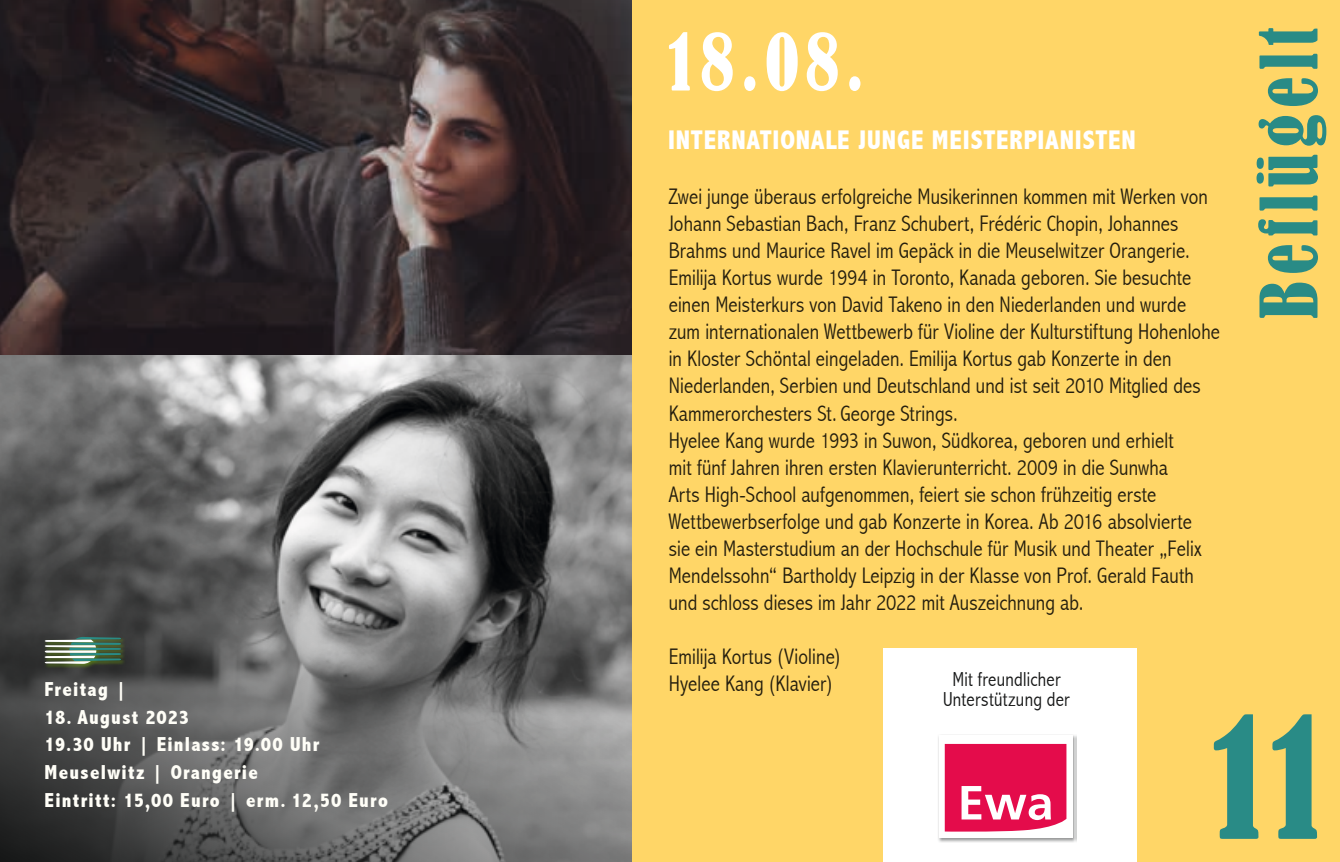
<style>
.page{position:relative;width:1340px;height:862px;background:#fff}
.page>*{position:absolute;margin:0;border:0;box-sizing:border-box;transform-origin:0 0}
.t1{font:condensed 157.05px "Bernard";color:#298b86;scale:.94 1}
.t2{font:condensed 73.58px "Bernard";letter-spacing:.09em;color:#298b86;scale:.94 1}
.t3{font:condensed 73.58px "Bernard";color:#fff;scale:.94 1}
.t4{font:800 condensed 27px "Abadi";letter-spacing:.03em;color:#fff}
.t5{font:300 condensed 22.5px/27px "Abadi";letter-spacing:.005em;color:#242423}
.t6{font:800 condensed 20.25px/27.9px "Abadi";letter-spacing:.06em;color:#fffef7}
.t7{font:300 condensed 20.25px/20.2px "Abadi";letter-spacing:.015em;color:#151616;text-align:center}
</style>
<div class="page">
<div style="left:0;top:0;width:1339px;height:861px;background:#ffd667"></div>
<svg style="left:0;top:354px;width:631px;height:507px;background:#707070"></svg>
<img style="left:0;top:0;width:631px;height:354px">
<div style="left:44px;top:636px;width:82px;height:32px;background:#85c902;opacity:.45"></div>
<svg style="left:44px;top:636px;width:78px;height:27px;background:#6a8874"></svg>
<div style="left:883px;top:648px;width:253px;height:213px;background:#fff"></div>
<img style="left:938px;top:735px;width:138px;height:106px">
<div style="left:938px;top:734px;width:134px;height:103px;background:#fff"></div>
<svg style="left:944px;top:743px;width:122px;height:88px;background:#e83368"></svg>
<p class="t6" style="left:45px;top:674px;width:84px">Freitag |</p>
<p class="t6" style="left:45px;top:702px;width:345px">18. August 2023<br>19.30 Uhr | Einlass: 19.00 Uhr<br>Meuselwitz | Orangerie<br>Eintritt: 15,00 Euro | erm. 12,50 Euro</p>
<h2 class="t3" style="left:668px;top:19px;width:210px">18.08.</h2>
<p class="t4" style="left:668px;top:124px;width:469px">INTERNATIONALE JUNGE MEISTERPIANISTEN</p>
<p class="t5" style="left:668px;top:183px;width:553px">Zwei junge überaus erfolgreiche Musikerinnen kommen mit Werken von Johann Sebastian Bach, Franz Schubert, Frédéric Chopin, Johannes Brahms und Maurice Ravel im Gepäck in die Meuselwitzer Orangerie.<br>Emilija Kortus wurde 1994 in Toronto, Kanada geboren. Sie besuchte einen Meisterkurs von David Takeno in den Niederlanden und wurde zum internationalen Wettbewerb für Violine der Kulturstiftung Hohenlohe in Kloster Schöntal eingeladen. Emilija Kortus gab Konzerte in den Niederlanden, Serbien und Deutschland und ist seit 2010 Mitglied des Kammerorchesters St. George Strings.<br>Hyelee Kang wurde 1993 in Suwon, Südkorea, geboren und erhielt<br>mit fünf Jahren ihren ersten Klavierunterricht. 2009 in die Sunwha<br>Arts High-School aufgenommen, feiert sie schon frühzeitig erste Wettbewerbserfolge und gab Konzerte in Korea. Ab 2016 absolvierte<br>sie ein Masterstudium an der Hochschule für Musik und Theater „Felix Mendelssohn“ Bartholdy Leipzig in der Klasse von Prof. Gerald Fauth und schloss dieses im Jahr 2022 mit Auszeichnung ab.</p>
<p class="t5" style="left:668px;top:642px;width:174px">Emilija Kortus (Violine)<br>Hyelee Kang (Klavier)</p>
<p class="t7" style="left:943px;top:668px;width:128px">Mit freundlicher<br>Unterstützung der</p>
<h2 class="t2" style="left:1246px;top:318px;width:311px;rotate:-90deg">Beflügelt</h2>
<h1 class="t1" style="left:1211px;top:686px;width:123px">11</h1>
</div>
